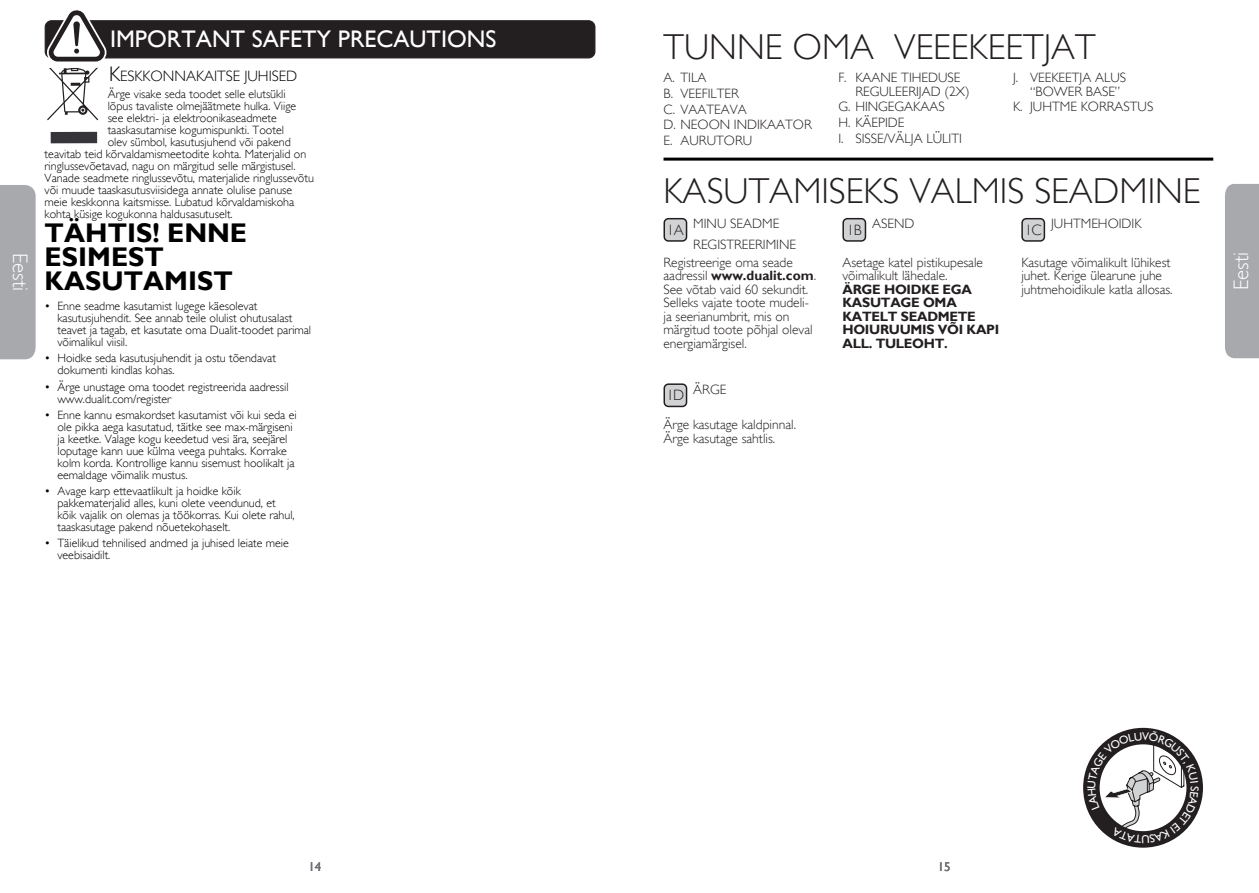
<style>
.page{position:relative;width:1259px;height:893px;background:#fff}
.page>*{position:absolute;margin:0;border:0;box-sizing:border-box;transform-origin:0 0}
.Titles{font:300 36px "Gill Sans";color:#231f20}
.t1{font:700 27px/24px "Gill Sans";color:#000}
.t2{font:24px "Gill Sans";color:#fff}
.t3{font:300 21px "Gill Sans";color:#fff}
.t4{font:300 15px "Gill Sans";color:#000}
.Main_body_text{font:300 15px "Gill Sans";letter-spacing:-.04em;color:#231f20}
.Main_body_text-2{font:300 13.5px/13.5px "Gill Sans";color:#231f20}
.t5{font:700 13.5px/13.5px "Gill Sans";letter-spacing:-.02em;color:#231f20}
.t6{font:12.75px "Gill Sans";color:#6c6d70}
.t7{font:300 12px/12px "Gill Sans";color:#000}
.s1{font-size:21px}
.s2{font-weight:700}
.s3{font-weight:300}
</style>
<div class="page">
<div style="left:1225px;top:184px;width:34px;height:174px;background:#a8a9ad"></div>
<div style="left:0;top:185px;width:36px;height:174px;background:#a8a9ad"></div>
<div style="left:51px;top:132px;width:46px;height:11px;background:#363539"></div>
<div style="left:45px;top:21px;width:550px;height:37px;background:#231f20;border-radius:6px"></div>
<div style="left:45px;top:20px;width:550px;height:38px;border:1px solid #231f20;border-radius:6px"></div>
<svg style="left:44px;top:10px;width:66px;height:111px"></svg>
<hr style="left:663px;top:158px;width:550px;height:3px;background:#000">
<div style="left:664px;top:219px;width:22px;height:22px;background:#d1d2d4;border-radius:4px"></div>
<div style="left:663px;top:218px;width:24px;height:24px;border:2px solid #231f20;border-radius:4px"></div>
<div style="left:664px;top:384px;width:22px;height:22px;background:#d1d2d4;border-radius:4px"></div>
<div style="left:663px;top:383px;width:24px;height:24px;border:2px solid #231f20;border-radius:4px"></div>
<div style="left:843px;top:219px;width:22px;height:22px;background:#d1d2d4;border-radius:4px"></div>
<div style="left:842px;top:218px;width:24px;height:24px;border:2px solid #231f20;border-radius:4px"></div>
<div style="left:1022px;top:219px;width:22px;height:22px;background:#d1d2d4;border-radius:4px"></div>
<div style="left:1021px;top:218px;width:24px;height:24px;border:2px solid #231f20;border-radius:4px"></div>
<svg style="left:1083px;top:728px;width:120px;height:120px"></svg>
<h3 class="t3" style="left:33px;top:253px;width:40px;rotate:90deg">Eesti</h3>
<p class="t2" style="left:110px;top:25px;width:388px">IMPORTANT SAFETY PRECAUTIONS</p>
<p class="Titles" style="left:663px;top:25px;width:434px">TUNNE OMA VEEEKEETJAT</p>
<p class="Main_body_text-2" style="left:663px;top:71px;width:44px">A. TILA</p>
<p class="Main_body_text-2" style="left:663px;top:87px;width:77px">B. VEEFILTER</p>
<p class="Main_body_text-2" style="left:663px;top:102px;width:85px">C. VAATEAVA</p>
<p class="Main_body_text-2" style="left:663px;top:118px;width:150px">D. NEOON INDIKAATOR</p>
<p class="Main_body_text-2" style="left:663px;top:134px;width:90px">E. AURUTORU</p>
<p class="t4" style="left:109px;top:67px;width:190px"><span class="s1">K</span>ESKKONNAKAITSE JUHISED</p>
<p class="t7" style="left:108px;top:88px;width:180px">Ärge visake seda toodet selle elutsükli</p>
<p class="t7" style="left:108px;top:100px;width:190px">lõpus tavaliste olmejäätmete hulka. Viige</p>
<p class="t7" style="left:108px;top:112px;width:171px">see elektri- ja elektroonikaseadmete</p>
<p class="t7" style="left:108px;top:124px;width:178px">taaskasutamise kogumispunkti. Tootel</p>
<p class="t7" style="left:108px;top:136px;width:185px">olev sümbol, kasutusjuhend või pakend</p>
<p class="t7" style="left:45px;top:148px;width:263px">teavitab teid kõrvaldamismeetodite kohta. Materjalid on</p>
<p class="t7" style="left:45px;top:160px;width:252px">ringlussevõetavad, nagu on märgitud selle märgistusel.</p>
<p class="t7" style="left:45px;top:172px;width:271px">Vanade seadmete ringlussevõtu, materjalide ringlussevõtu</p>
<p class="t7" style="left:45px;top:184px;width:249px">või muude taaskasutusviisidega annate olulise panuse</p>
<p class="t7" style="left:45px;top:196px;width:251px">meie keskkonna kaitsmisse. Lubatud kõrvaldamiskoha</p>
<p class="t7" style="left:45px;top:208px;width:190px">kohta küsige kogukonna haldusasutuselt.</p>
<p class="t1" style="left:45px;top:221px;width:204px">TÄHTIS! ENNE<br>ESIMEST<br>KASUTAMIST</p>
<p class="t7" style="left:57px;top:300px;width:255px;text-indent:-13px">• Enne seadme kasutamist lugege käesolevat kasutusjuhendit. See annab teile olulist ohutusalast teavet ja tagab, et kasutate oma Dualit-toodet parimal võimalikul viisil.</p>
<p class="t7" style="left:57px;top:352px;width:220px;text-indent:-13px">• Hoidke seda kasutusjuhendit ja ostu tõendavat dokumenti kindlas kohas.</p>
<p class="t7" style="left:57px;top:381px;width:233px;text-indent:-13px">• Ärge unustage oma toodet registreerida aadressil www.dualit.com/register</p>
<p class="t7" style="left:57px;top:409px;width:241px;text-indent:-13px">• Enne kannu esmakordset kasutamist või kui seda ei ole pikka aega kasutatud, täitke see max-märgiseni ja keetke. Valage kogu keedetud vesi ära, seejärel loputage kann uue külma veega puhtaks. Korrake kolm korda. Kontrollige kannu sisemust hoolikalt ja eemaldage võimalik mustus.</p>
<p class="t7" style="left:57px;top:485px;width:239px;text-indent:-13px">• Avage karp ettevaatlikult ja hoidke kõik pakkematerjalid alles, kuni olete veendunud, et kõik vajalik on olemas ja töökorras. Kui olete rahul, taaskasutage pakend nõuetekohaselt.</p>
<p class="t7" style="left:57px;top:537px;width:233px;text-indent:-13px">• Täielikud tehnilised andmed ja juhised leiate meie veebisaidilt.</p>
<p class="Main_body_text-2" style="left:855px;top:71px;width:116px;text-indent:-17px">F. KAANE TIHEDUSE<br>REGULEERIJAD (2X)</p>
<p class="Main_body_text-2" style="left:838px;top:100px;width:108px">G. HINGEGAKAAS</p>
<p class="Main_body_text-2" style="left:838px;top:116px;width:68px">H. KÄEPIDE</p>
<p class="Main_body_text-2" style="left:838px;top:131px;width:125px">I. SISSE/VÄLJA LÜLITI</p>
<p class="Main_body_text-2" style="left:1030px;top:71px;width:98px;text-indent:-17px">J. VEEKEETJA ALUS “BOWER BASE”</p>
<p class="Main_body_text-2" style="left:1013px;top:100px;width:142px">K. JUHTME KORRASTUS</p>
<p class="Titles" style="left:663px;top:170px;width:538px">KASUTAMISEKS VALMIS SEADMINE</p>
<p class="Main_body_text-2" style="left:693px;top:217px;width:88px">MINU SEADME</p>
<p class="Main_body_text-2" style="left:693px;top:238px;width:104px">REGISTREERIMINE</p>
<p class="Main_body_text-2" style="left:663px;top:255px;width:154px">Registreerige oma seade aadressil <span class="s2">www.dualit.com</span>.<br>See võtab vaid 60 sekundit.<br>Selleks vajate toote mudeli&shy;ja seerianumbrit, mis on märgitud toote põhjal oleval energiamärgisel.</p>
<p class="Main_body_text-2" style="left:693px;top:383px;width:35px">ÄRGE</p>
<p class="Main_body_text-2" style="left:663px;top:418px;width:134px">Ärge kasutage kaldpinnal.</p>
<p class="Main_body_text-2" style="left:663px;top:432px;width:113px">Ärge kasutage sahtlis.</p>
<p class="Main_body_text-2" style="left:872px;top:217px;width:44px">ASEND</p>
<p class="t5" style="left:842px;top:255px;width:158px"><span class="s3">Asetage katel pistikupesale võimalikult lähedale.<br></span>ÄRGE HOIDKE EGA<br>KASUTAGE OMA<br>KATELT SEADMETE<br>HOIURUUMIS VÕI KAPI<br>ALL. TULEOHT.</p>
<p class="Main_body_text-2" style="left:1051px;top:217px;width:92px">JUHTMEHOIDIK</p>
<p class="Main_body_text-2" style="left:1021px;top:255px;width:153px">Kasutage võimalikult lühikest juhet. Kerige ülearune juhe juhtmehoidikule katla allosas.</p>
<p class="Main_body_text" style="left:667px;top:221px;width:18px">1A</p>
<p class="Main_body_text" style="left:847px;top:221px;width:16px">1B</p>
<p class="Main_body_text" style="left:1024px;top:221px;width:19px">1C</p>
<p class="Main_body_text" style="left:666px;top:387px;width:20px">1D</p>
<h3 class="t3" style="left:1229px;top:290px;width:40px;rotate:-90deg">Eesti</h3>
<p class="t6" style="left:308px;top:859px;width:14px">14</p>
<p class="t6" style="left:938px;top:859px;width:14px">15</p>
</div>
